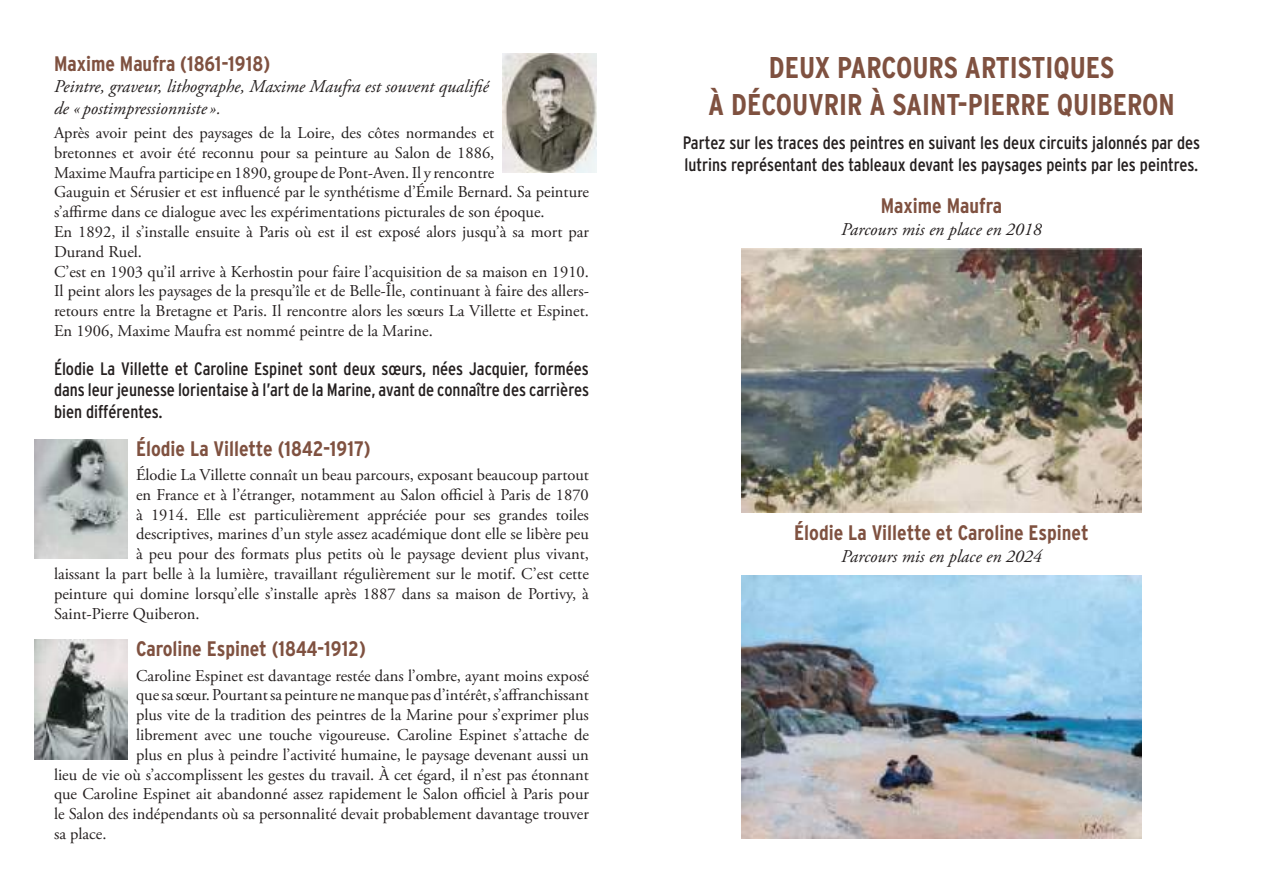
<style>
.page{position:relative;width:1263px;height:893px;background:#fff}
.page>*{position:absolute;margin:0;border:0;box-sizing:border-box;transform-origin:0 0}
.t1{font:700 30px/36.8px "Interstate Condensed";color:#7f5140;text-align:center}
.t2{font:700 21px "Interstate Condensed";color:#7f5140}
.t3{font:18px/21.6px "Interstate Condensed";color:#241f1f}
.t4{font:italic 18px/21.6px "Adobe Garamond Pro";color:#241f1f}
.t5{font:16.5px/19.8px "Adobe Garamond Pro";color:#241f1f}
</style>
<div class="page">
<img style="left:503px;top:54px;width:93px;height:119px">
<img style="left:34px;top:439px;width:94px;height:119px">
<img style="left:34px;top:640px;width:94px;height:119px">
<img style="left:742px;top:249px;width:399px;height:263px">
<img style="left:742px;top:575px;width:399px;height:264px">
<p class="t2" style="left:54px;top:52px;width:218px">Maxime Maufra (1861-1918)</p>
<p class="t4" style="left:54px;top:76px;width:436px">Peintre, graveur, lithographe, Maxime Maufra est souvent qualifié de « postimpressionniste ».</p>
<p class="t5" style="left:54px;top:124px;width:536px">Après avoir peint des paysages de la Loire, des côtes normandes et<br>bretonnes et avoir été reconnu pour sa peinture au Salon de 1886,<br>Maxime Maufra participe en 1890, groupe de Pont-Aven. Il y rencontre<br>Gauguin et Sérusier et est influencé par le synthétisme d’Émile Bernard. Sa peinture s’affirme dans ce dialogue avec les expérimentations picturales de son époque.<br>En 1892, il s’installe ensuite à Paris où est il est exposé alors jusqu’à sa mort par Durand Ruel.<br>C’est en 1903 qu’il arrive à Kerhostin pour faire l’acquisition de sa maison en 1910.<br>Il peint alors les paysages de la presqu’île et de Belle-Île, continuant à faire des allers&shy;retours entre la Bretagne et Paris. Il rencontre alors les sœurs La Villette et Espinet.<br>En 1906, Maxime Maufra est nommé peintre de la Marine.</p>
<p class="t3" style="left:54px;top:357px;width:536px;text-align:justify">Élodie La Villette et Caroline Espinet sont deux sœurs, nées Jacquier, formées dans leur jeunesse lorientaise à l’art de la Marine, avant de connaître des carrières bien différentes.</p>
<p class="t2" style="left:136px;top:437px;width:236px">Élodie La Villette (1842-1917)</p>
<p class="t5" style="left:136px;top:465px;width:454px">Élodie La Villette connaît un beau parcours, exposant beaucoup partout</p>
<p class="t5" style="left:136px;top:485px;width:454px">en France et à l’étranger, notamment au Salon officiel à Paris de 1870</p>
<p class="t5" style="left:136px;top:505px;width:454px">à 1914. Elle est particulièrement appréciée pour ses grandes toiles</p>
<p class="t5" style="left:136px;top:525px;width:454px">descriptives, marines d’un style assez académique dont elle se libère peu</p>
<p class="t5" style="left:136px;top:545px;width:454px">à peu pour des formats plus petits où le paysage devient plus vivant,</p>
<p class="t5" style="left:54px;top:564px;width:536px">laissant la part belle à la lumière, travaillant régulièrement sur le motif. C’est cette</p>
<p class="t5" style="left:54px;top:584px;width:536px">peinture qui domine lorsqu’elle s’installe après 1887 dans sa maison de Portivy, à</p>
<p class="t5" style="left:54px;top:604px;width:147px">Saint-Pierre Quiberon.</p>
<p class="t2" style="left:136px;top:637px;width:231px">Caroline Espinet (1844-1912)</p>
<p class="t5" style="left:136px;top:666px;width:454px">Caroline Espinet est davantage restée dans l’ombre, ayant moins exposé</p>
<p class="t5" style="left:136px;top:686px;width:454px">que sa sœur. Pourtant sa peinture ne manque pas d’intérêt, s’affranchissant</p>
<p class="t5" style="left:136px;top:706px;width:454px">plus vite de la tradition des peintres de la Marine pour s’exprimer plus</p>
<p class="t5" style="left:136px;top:725px;width:454px">librement avec une touche vigoureuse. Caroline Espinet s’attache de</p>
<p class="t5" style="left:136px;top:745px;width:454px">plus en plus à peindre l’activité humaine, le paysage devenant aussi un</p>
<p class="t5" style="left:54px;top:765px;width:536px">lieu de vie où s’accomplissent les gestes du travail. À cet égard, il n’est pas étonnant</p>
<p class="t5" style="left:54px;top:785px;width:536px">que Caroline Espinet ait abandonné assez rapidement le Salon officiel à Paris pour</p>
<p class="t5" style="left:54px;top:805px;width:536px">le Salon des indépendants où sa personnalité devait probablement davantage trouver</p>
<p class="t5" style="left:54px;top:824px;width:54px">sa place.</p>
<h1 class="t1" style="left:708px;top:49px;width:468px">DEUX PARCOURS ARTISTIQUES<br>À DÉCOUVRIR À SAINT-PIERRE QUIBERON</h1>
<p class="t3" style="left:683px;top:132px;width:519px">Partez sur les traces des peintres en suivant les deux circuits jalonnés par des lutrins représentant des tableaux devant les paysages peints par les peintres.</p>
<p class="t2" style="left:881px;top:194px;width:123px">Maxime Maufra</p>
<p class="t4" style="left:841px;top:219px;width:202px">Parcours mis en place en 2018</p>
<p class="t2" style="left:794px;top:521px;width:296px">Élodie La Villette et Caroline Espinet</p>
<p class="t4" style="left:841px;top:546px;width:202px">Parcours mis en place en 2024</p>
</div>
